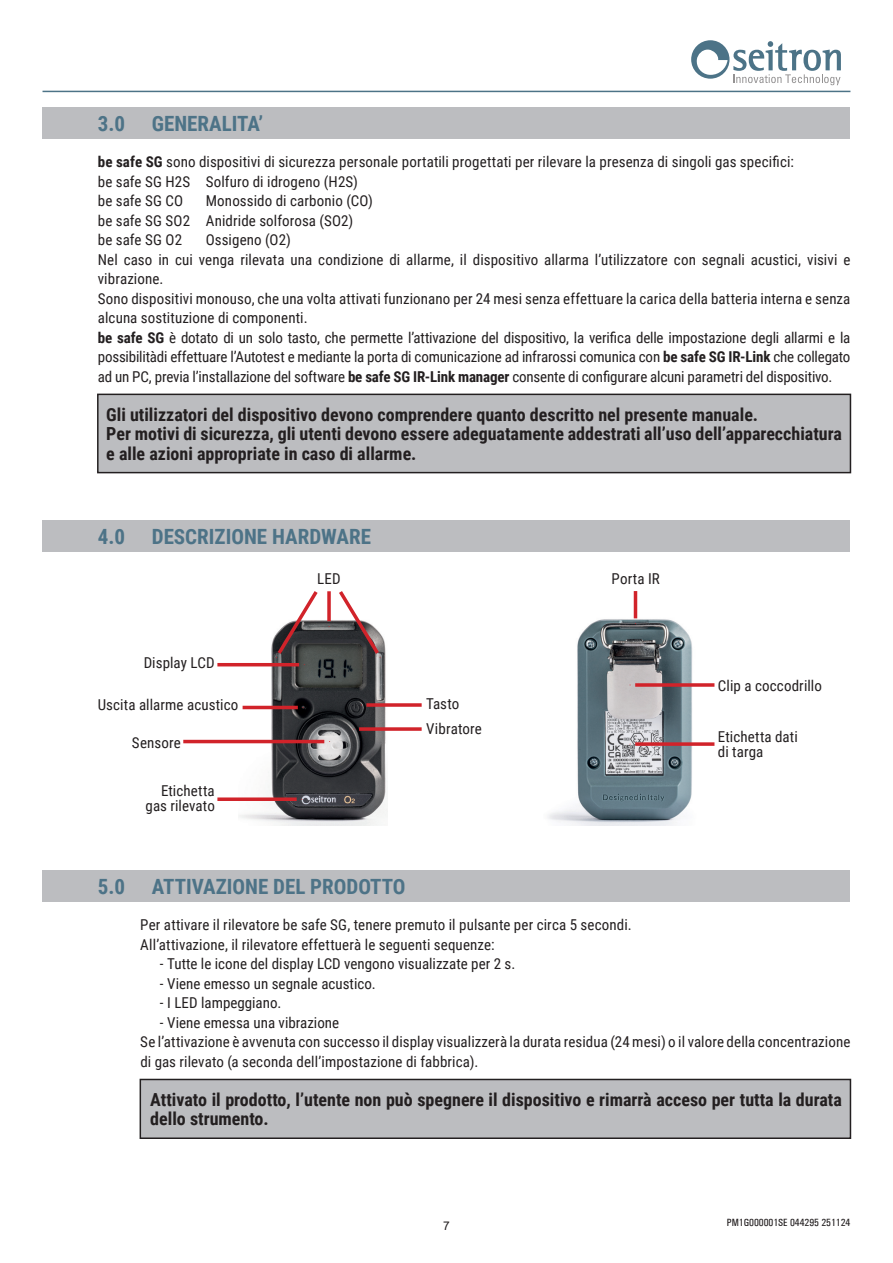
<style>
.page{position:relative;width:893px;height:1263px;background:#fff}
.page>*{position:absolute;margin:0;border:0;box-sizing:border-box;transform-origin:0 0}
.t1{font:700 21px "Roboto Condensed";color:#4d7387}
.t2{font:700 18px/19.5px "Roboto Condensed";color:#231f20}
.t3{font:15px/19.5px "Roboto Condensed";letter-spacing:.005em;color:#231f20}
.t4{font:12px "Arial";color:#231f20}
.t5{font:500 condensed 10.5px "Univers";color:#231f20}
.s1{font-weight:700}
</style>
<div class="page">
<hr style="left:43px;top:91px;width:807px;height:1px;background:#4d7387">
<svg style="left:691px;top:40px;width:150px;height:45px"></svg>
<div style="left:43px;top:107px;width:807px;height:31px;background:#bcbdc0"></div>
<div style="left:98px;top:394px;width:752px;height:79px;background:#bcbdc0"></div>
<div style="left:97px;top:394px;width:754px;height:79px;border:2px solid #231f20"></div>
<div style="left:43px;top:520px;width:807px;height:31px;background:#bcbdc0"></div>
<div style="left:43px;top:870px;width:807px;height:31px;background:#bcbdc0"></div>
<div style="left:140px;top:1079px;width:710px;height:59px;background:#bcbdc0"></div>
<div style="left:140px;top:1079px;width:711px;height:60px;border:2px solid #231f20"></div>
<img style="left:548px;top:614px;width:145px;height:211px">
<img style="left:238px;top:620px;width:150px;height:205px">
<svg style="left:336px;top:591px;width:46px;height:67px"></svg>
<svg style="left:274px;top:591px;width:47px;height:67px"></svg>
<svg style="left:327px;top:591px;width:4px;height:30px"></svg>
<hr style="left:243px;top:706px;width:55px;height:3px;background:#d1232a">
<hr style="left:217px;top:663px;width:82px;height:3px;background:#d1232a">
<hr style="left:183px;top:740px;width:141px;height:3px;background:#d1232a">
<svg style="left:217px;top:797px;width:80px;height:4px"></svg>
<svg style="left:366px;top:703px;width:56px;height:4px"></svg>
<svg style="left:359px;top:727px;width:63px;height:4px"></svg>
<hr style="left:634px;top:591px;width:3px;height:27px;background:#d1232a">
<svg style="left:635px;top:683px;width:79px;height:4px"></svg>
<svg style="left:635px;top:742px;width:79px;height:4px"></svg>
<h1 class="t1" style="left:98px;top:108px;width:29px">3.0</h1>
<h1 class="t1" style="left:152px;top:108px;width:113px">GENERALITA’</h1>
<p class="t3" style="left:98px;top:151px;width:698px"><span class="s1">be safe SG</span> sono dispositivi di sicurezza personale portatili progettati per rilevare la presenza di singoli gas specifici: be safe SG H2S Solfuro di idrogeno (H2S)<br>be safe SG CO</p>
<p class="t3" style="left:98px;top:190px;width:277px;text-indent:108px">Monossido di carbonio (CO) be safe SG SO2 Anidride solforosa (SO2)<br>be safe SG O2</p>
<p class="t3" style="left:98px;top:229px;width:754px;text-indent:108px">Ossigeno (O2)<br>Nel caso in cui venga rilevata una condizione di allarme, il dispositivo allarma l’utilizzatore con segnali acustici, visivi e vibrazione.<br>Sono dispositivi monouso, che una volta attivati funzionano per 24 mesi senza effettuare la carica della batteria interna e senza alcuna sostituzione di componenti.<br><span class="s1">be safe SG</span> è dotato di un solo tasto, che permette l’attivazione del dispositivo, la verifica delle impostazione degli allarmi e la possibilitàdi effettuare l’Autotest e mediante la porta di comunicazione ad infrarossi comunica con <span class="s1">be safe SG IR-Link</span> che collegato ad un PC, previa l’installazione del software <span class="s1">be safe SG IR-Link manager</span> consente di configurare alcuni parametri del dispositivo.</p>
<p class="t2" style="left:106px;top:404px;width:737px">Gli utilizzatori del dispositivo devono comprendere quanto descritto nel presente manuale.<br>Per motivi di sicurezza, gli utenti devono essere adeguatamente addestrati all’uso dell’apparecchiatura e alle azioni appropriate in caso di allarme.</p>
<h1 class="t1" style="left:98px;top:521px;width:29px">4.0</h1>
<h1 class="t1" style="left:152px;top:521px;width:221px">DESCRIZIONE HARDWARE</h1>
<p class="t3" style="left:144px;top:652px;width:73px">Display LCD</p>
<p class="t3" style="left:98px;top:694px;width:142px">Uscita allarme acustico</p>
<p class="t3" style="left:132px;top:732px;width:50px">Sensore</p>
<p class="t3" style="left:146px;top:783px;width:71px;line-height:15px;text-align:right">Etichetta gas rilevato</p>
<p class="t3" style="left:317px;top:568px;width:25px">LED</p>
<p class="t3" style="left:426px;top:693px;width:34px">Tasto</p>
<p class="t3" style="left:426px;top:718px;width:57px">Vibratore</p>
<p class="t3" style="left:612px;top:568px;width:50px">Porta IR</p>
<p class="t3" style="left:718px;top:675px;width:106px">Clip a coccodrillo</p>
<p class="t3" style="left:718px;top:729px;width:81px;line-height:15px">Etichetta dati di targa</p>
<h1 class="t1" style="left:98px;top:871px;width:29px">5.0</h1>
<h1 class="t1" style="left:152px;top:871px;width:255px">ATTIVAZIONE DEL PRODOTTO</h1>
<p class="t3" style="left:140px;top:914px;width:493px">Per attivare il rilevatore be safe SG, tenere premuto il pulsante per circa 5 secondi.<br>All’attivazione, il rilevatore effettuerà le seguenti sequenze:</p>
<p class="t3" style="left:160px;top:953px;width:357px">- Tutte le icone del display LCD vengono visualizzate per 2 s.</p>
<p class="t3" style="left:160px;top:973px;width:218px">- Viene emesso un segnale acustico.</p>
<p class="t3" style="left:160px;top:992px;width:123px">- I LED lampeggiano.</p>
<p class="t3" style="left:140px;top:1012px;width:712px;text-indent:20px">- Viene emessa una vibrazione<br>Se l’attivazione è avvenuta con successo il display visualizzerà la durata residua (24 mesi) o il valore della concentrazione di gas rilevato (a seconda dell’impostazione di fabbrica).</p>
<p class="t2" style="left:150px;top:1089px;width:693px">Attivato il prodotto, l’utente non può spegnere il dispositivo e rimarrà acceso per tutta la durata dello strumento.</p>
<p class="t4" style="left:443px;top:1217px;width:8px">7</p>
<p class="t5" style="left:727px;top:1216px;width:125px">PM1G000001SE 044295 251124</p>
</div>
